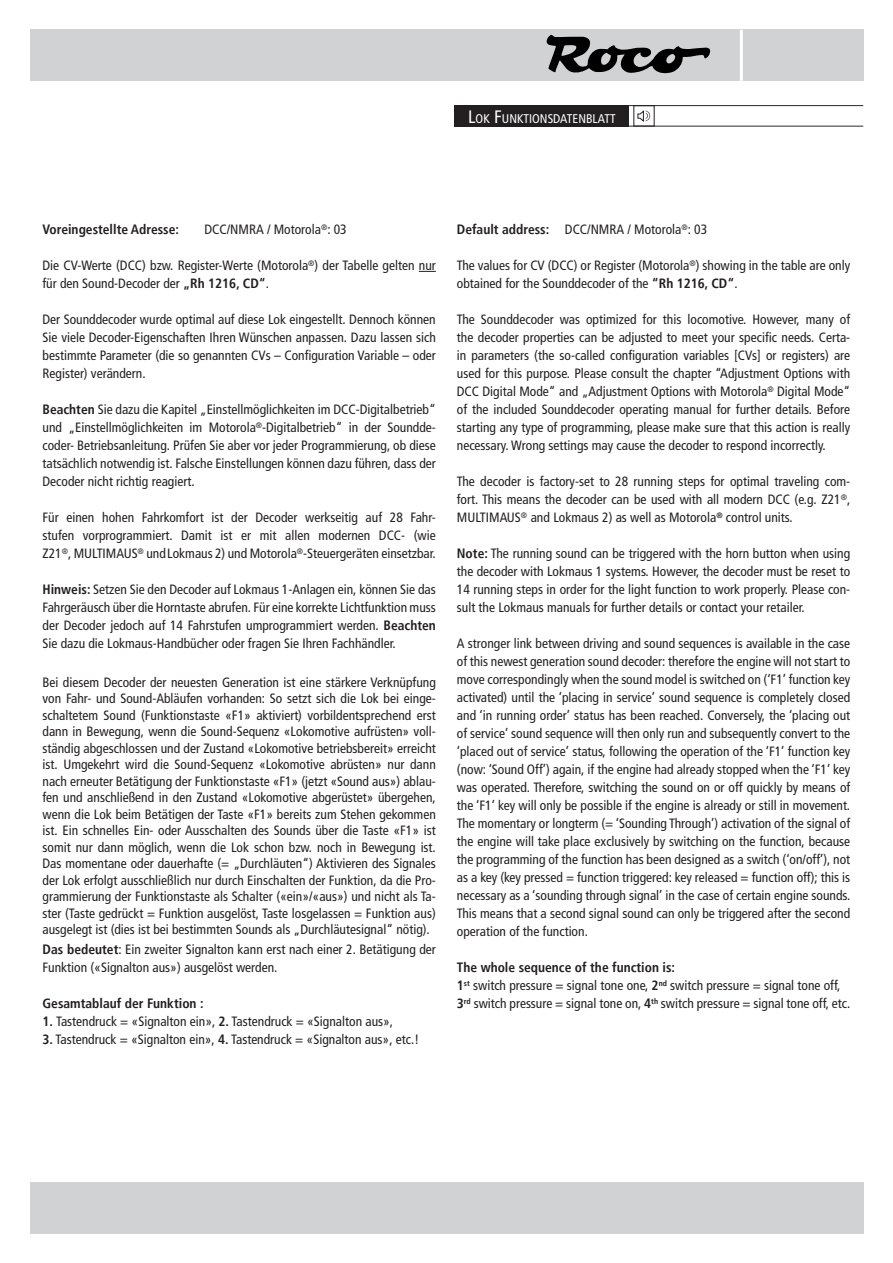
<style>
.page{position:relative;width:893px;height:1263px;background:#fff}
.page>*{position:absolute;margin:0;border:0;box-sizing:border-box;transform-origin:0 0}
.Fließtext{font:condensed 13.5px/18px "Frutiger LT";color:#231f20;text-align:justify}
.Fließtext-2{font:700 condensed 13.5px "Frutiger LT";color:#231f20}
.t1{font:condensed 12.6px "Frutiger LT";color:#fff}
.s1{font-size:18px}
.s2{font-weight:700}
</style>
<div class="page">
<svg style="left:419px;top:271px;width:17px;height:1px"></svg>
<div style="left:30px;top:30px;width:833px;height:51px;background:#d1d2d4"></div>
<div style="left:30px;top:1182px;width:833px;height:51px;background:#d1d2d4"></div>
<hr style="left:740px;top:30px;width:3px;height:51px;background:#fff">
<svg style="left:547px;top:35px;width:163px;height:38px"></svg>
<hr style="left:466px;top:105px;width:397px;height:1px;background:#231f20">
<div style="left:633px;top:105px;width:22px;height:21px;border:1px solid #231f20"></div>
<svg style="left:637px;top:110px;width:13px;height:12px"></svg>
<div style="left:455px;top:105px;width:174px;height:21px;background:#231f20"></div>
<hr style="left:455px;top:126px;width:408px;height:1px;background:#231f20">
<p class="t1" style="left:468px;top:111px;width:149px"><span class="s1">L</span>OK <span class="s1">F</span>UNKTIONSDATENBLATT</p>
<p class="Fließtext-2" style="left:43px;top:221px;width:138px">Voreingestellte Adresse:</p>
<p class="Fließtext" style="left:205px;top:220px;width:144px">DCC/NMRA / Motorola<sup>®</sup>: 03</p>
<p class="Fließtext" style="left:43px;top:256px;width:395px">Die CV-Werte (DCC) bzw. Register-Werte (Motorola<sup>®</sup>) der Tabelle gelten nur für den Sound-Decoder der <span class="s2">„Rh 1216, CD“</span>.</p>
<p class="Fließtext" style="left:43px;top:310px;width:395px">Der Sounddecoder wurde optimal auf diese Lok eingestellt. Dennoch können Sie viele Decoder-Eigenschaften Ihren Wünschen anpassen. Dazu lassen sich bestimmte Parameter (die so genannten CVs – Configuration Variable – oder Register) verändern.</p>
<p class="Fließtext" style="left:43px;top:400px;width:395px"><span class="s2">Beachten</span> Sie dazu die Kapitel „Einstellmöglichkeiten im DCC-Digitalbetrieb“ und „Einstellmöglichkeiten im Motorola<sup>®</sup>-Digitalbetrieb“ in der Soundde&shy;coder- Betriebsanleitung. Prüfen Sie aber vor jeder Programmierung, ob diese tatsächlich notwendig ist. Falsche Einstellungen können dazu führen, dass der Decoder nicht richtig reagiert.</p>
<p class="Fließtext" style="left:43px;top:508px;width:395px">Für einen hohen Fahrkomfort ist der Decoder werkseitig auf 28 Fahr&shy;stufen vorprogrammiert. Damit ist er mit allen modernen DCC- (wie Z21<sup>®</sup>, MULTIMAUS<sup>®</sup> undLokmaus 2) und Motorola<sup>®</sup>-Steuergeräten einsetzbar.</p>
<p class="Fließtext" style="left:43px;top:580px;width:395px"><span class="s2">Hinweis:</span> Setzen Sie den Decoder auf Lokmaus 1-Anlagen ein, können Sie das Fahrgeräusch über die Horntaste abrufen. Für eine korrekte Lichtfunktion muss der Decoder jedoch auf 14 Fahrstufen umprogrammiert werden. <span class="s2">Beachten </span>Sie dazu die Lokmaus-Handbücher oder fragen Sie Ihren Fachhändler.</p>
<p class="Fließtext" style="left:43px;top:674px;width:395px;line-height:16.5px">Bei diesem Decoder der neuesten Generation ist eine stärkere Verknüpfung von Fahr- und Sound-Abläufen vorhanden: So setzt sich die Lok bei einge&shy;schaltetem Sound (Funktionstaste «F1» aktiviert) vorbildentsprechend erst dann in Bewegung, wenn die Sound-Sequenz «Lokomotive aufrüsten» voll&shy;ständig abgeschlossen und der Zustand «Lokomotive betriebsbereit» erreicht ist. Umgekehrt wird die Sound-Sequenz «Lokomotive abrüsten» nur dann nach erneuter Betätigung der Funktionstaste «F1» (jetzt «Sound aus») ablau&shy;fen und anschließend in den Zustand «Lokomotive abgerüstet» übergehen, wenn die Lok beim Betätigen der Taste «F1» bereits zum Stehen gekommen ist. Ein schnelles Ein- oder Ausschalten des Sounds über die Taste «F1» ist somit nur dann möglich, wenn die Lok schon bzw. noch in Bewegung ist.<br>Das momentane oder dauerhafte (= „Durchläuten“) Aktivieren des Signales der Lok erfolgt ausschließlich nur durch Einschalten der Funktion, da die Pro&shy;grammierung der Funktionstaste als Schalter («ein»/«aus») und nicht als Ta&shy;ster (Taste gedrückt = Funktion ausgelöst, Taste losgelassen = Funktion aus) ausgelegt ist (dies ist bei bestimmten Sounds als „Durchläutesignal“ nötig).</p>
<p class="Fließtext" style="left:43px;top:940px;width:395px"><span class="s2">Das bedeutet</span>: Ein zweiter Signalton kann erst nach einer 2. Betätigung der<br>Funktion («Signalton aus») ausgelöst werden.</p>
<p class="Fließtext-2" style="left:43px;top:995px;width:163px">Gesamtablauf der Funktion :</p>
<p class="Fließtext" style="left:43px;top:1012px;width:352px"><span class="s2">1.</span> Tastendruck = «Signalton ein», <span class="s2">2.</span> Tastendruck = «Signalton aus»,</p>
<p class="Fließtext" style="left:43px;top:1030px;width:378px"><span class="s2">3.</span> Tastendruck = «Signalton ein», <span class="s2">4.</span> Tastendruck = «Signalton aus», etc.!</p>
<p class="Fließtext" style="left:457px;top:220px;width:252px"><span class="s2">Default address:</span> DCC/NMRA / Motorola<sup>®</sup>: 03</p>
<p class="Fließtext" style="left:457px;top:256px;width:395px">The values for CV (DCC) or Register (Motorola<sup>®</sup>) showing in the table are only obtained for the Sounddecoder of the <span class="s2">“Rh 1216, CD“</span>.</p>
<p class="Fließtext" style="left:457px;top:310px;width:395px">The Sounddecoder was optimized for this locomotive. However, many of the decoder properties can be adjusted to meet your specific needs. Certa&shy;in parameters (the so-called configuration variables [CVs] or registers) are used for this purpose. Please consult the chapter “Adjustment Options with DCC Digital Mode“ and „Adjustment Options with Motorola<sup>®</sup> Digital Mode“ of the included Sounddecoder operating manual for further details. Before starting any type of programming, please make sure that this action is really necessary. Wrong settings may cause the decoder to respond incorrectly.</p>
<p class="Fließtext" style="left:457px;top:472px;width:395px">The decoder is factory-set to 28 running steps for optimal traveling com&shy;fort. This means the decoder can be used with all modern DCC (e.g. Z21<sup>®</sup>, MULTIMAUS<sup>®</sup> and Lokmaus 2) as well as Motorola<sup>®</sup> control units.</p>
<p class="Fließtext" style="left:457px;top:544px;width:395px"><span class="s2">Note:</span> The running sound can be triggered with the horn button when using the decoder with Lokmaus 1 systems. However, the decoder must be reset to 14 running steps in order for the light function to work properly. Please con&shy;sult the Lokmaus manuals for further details or contact your retailer.</p>
<p class="Fließtext" style="left:457px;top:634px;width:395px">A stronger link between driving and sound sequences is available in the case of this newest generation sound decoder: therefore the engine will not start to move correspondingly when the sound model is switched on (‘F1’ function key activated) until the ‘placing in service’ sound sequence is completely closed and ‘in running order’ status has been reached. Conversely, the ‘placing out of service’ sound sequence will then only run and subsequently convert to the ‘placed out of service’ status, following the operation of the ‘F1’ function key (now: ‘Sound Off’) again, if the engine had already stopped when the ‘F1’ key was operated. Therefore, switching the sound on or off quickly by means of the ‘F1’ key will only be possible if the engine is already or still in movement.<br>The momentary or longterm (= ‘Sounding Through’) activation of the signal of the engine will take place exclusively by switching on the function, because the programming of the function has been designed as a switch (‘on/off’), not as a key (key pressed = function triggered: key released = function off); this is necessary as a ‘sounding through signal’ in the case of certain engine sounds.<br>This means that a second signal sound can only be triggered after the second operation of the function.</p>
<p class="Fließtext-2" style="left:457px;top:959px;width:220px">The whole sequence of the function is:</p>
<p class="Fließtext" style="left:457px;top:976px;width:385px"><span class="s2">1</span><sup>st</sup> switch pressure = signal tone one, <span class="s2">2</span><sup>nd</sup> switch pressure = signal tone off,</p>
<p class="Fließtext" style="left:457px;top:994px;width:395px"><span class="s2">3</span><sup>rd</sup> switch pressure = signal tone on, <span class="s2">4</span><sup>th</sup> switch pressure = signal tone off, etc.</p>
</div>
